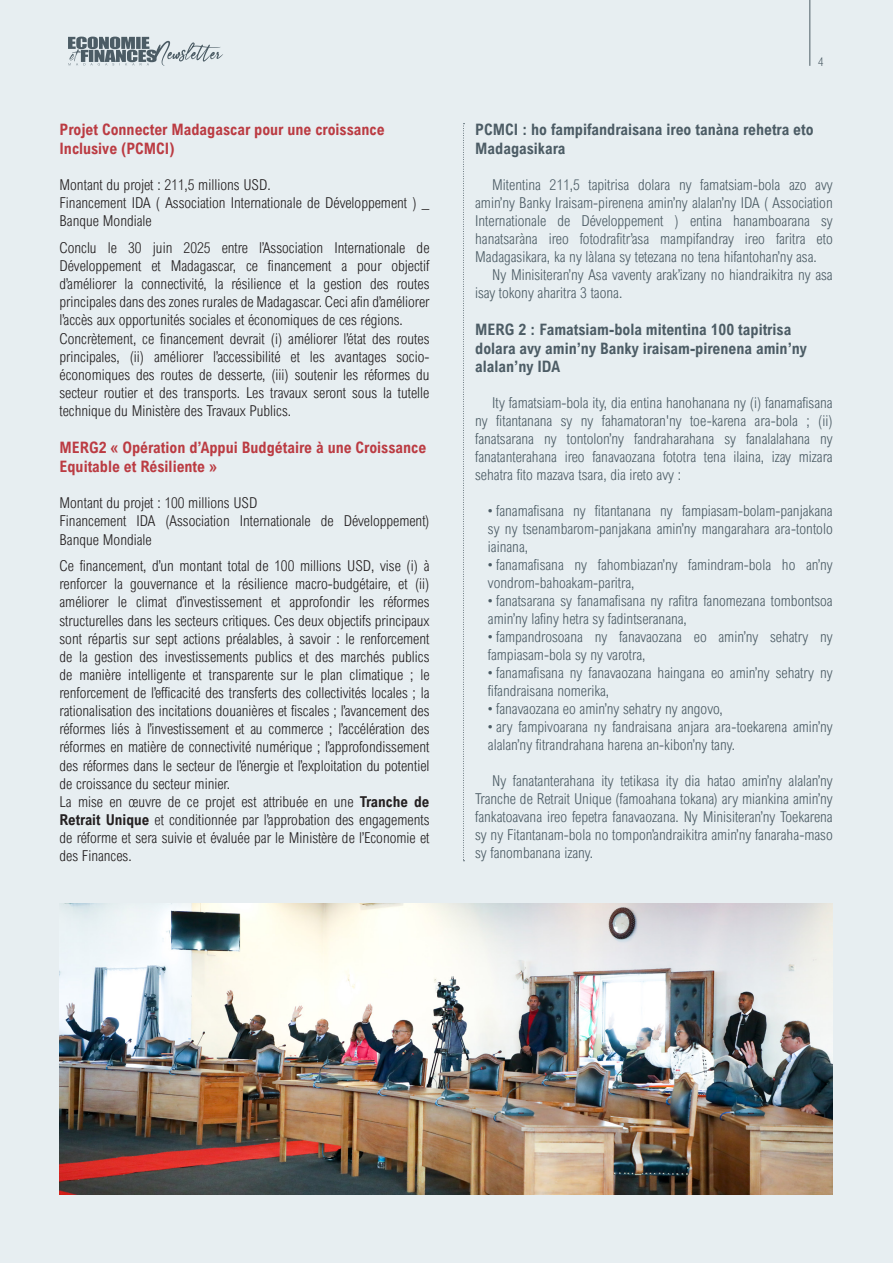
<style>
.page{position:relative;width:893px;height:1263px;background:#e7eef1}
.page>*{position:absolute;margin:0;border:0;box-sizing:border-box;transform-origin:0 0}
.T1{font:700 15.75px/18.9px "Arial Nova Cond";color:#4c5c65}
.T1-2{font:700 15.75px/19px "Arial Nova Cond";color:#bb3b42}
.Texte_courant{font:300 15px/18.1px "Arial Nova Cond";color:#231f20;text-align:justify}
.Texte_courant_VM{font:300 15px/18px "Arial Nova Cond";color:#4c5c65}
.t1{font:300 12px "Arial Nova Cond";color:#4c5c65}
.s1{font-weight:700}
</style>
<div class="page">
<hr style="left:810px;top:0;width:1px;height:66px;background:#4c5c65">
<svg style="left:68px;top:37px;width:155px;height:29px"></svg>
<svg style="left:463px;top:123px;width:1px;height:738px"></svg>
<img style="left:60px;top:904px;width:773px;height:291px">
<p class="T1-2" style="left:60px;top:119px;width:327px">Projet Connecter Madagascar pour une croissance<br>Inclusive (PCMCI)</p>
<p class="Texte_courant" style="left:60px;top:175px;width:213px">Montant du projet : 211,5 millions USD.</p>
<p class="Texte_courant" style="left:60px;top:194px;width:371px">Financement IDA ( Association Internationale de Développement ) _<br>Banque Mondiale</p>
<p class="Texte_courant" style="left:60px;top:238px;width:371px">Conclu le 30 juin 2025 entre l’Association Internationale de Développement et Madagascar, ce financement a pour objectif d’améliorer la connectivité, la résilience et la gestion des routes principales dans des zones rurales de Madagascar. Ceci afin d’améliorer l’accès aux opportunités sociales et économiques de ces régions.</p>
<p class="Texte_courant" style="left:60px;top:329px;width:371px">Concrètement, ce financement devrait (i) améliorer l’état des routes principales, (ii) améliorer l’accessibilité et les avantages socio&shy;économiques des routes de desserte, (iii) soutenir les réformes du secteur routier et des transports. Les travaux seront sous la tutelle technique du Ministère des Travaux Publics.</p>
<p class="T1-2" style="left:60px;top:438px;width:368px">MERG2 « Opération d’Appui Budgétaire à une Croissance<br>Equitable et Résiliente »</p>
<p class="Texte_courant" style="left:60px;top:494px;width:199px">Montant du projet : 100 millions USD</p>
<p class="Texte_courant" style="left:60px;top:512px;width:371px">Financement IDA (Association Internationale de Développement)<br>Banque Mondiale</p>
<p class="Texte_courant" style="left:60px;top:557px;width:371px">Ce financement, d’un montant total de 100 millions USD, vise (i) à renforcer la gouvernance et la résilience macro-budgétaire, et (ii) améliorer le climat d’investissement et approfondir les réformes structurelles dans les secteurs critiques. Ces deux objectifs principaux sont répartis sur sept actions préalables, à savoir : le renforcement de la gestion des investissements publics et des marchés publics de manière intelligente et transparente sur le plan climatique ; le renforcement de l’efficacité des transferts des collectivités locales ; la rationalisation des incitations douanières et fiscales ; l’avancement des réformes liés à l’investissement et au commerce ; l’accélération des réformes en matière de connectivité numérique ; l’approfondissement des réformes dans le secteur de l’énergie et l’exploitation du potentiel de croissance du secteur minier.</p>
<p class="Texte_courant" style="left:60px;top:792px;width:371px">La mise en œuvre de ce projet est attribuée en une <span class="s1">Tranche de Retrait Unique</span> et conditionnée par l’approbation des engagements de réforme et sera suivie et évaluée par le Ministère de l’Economie et des Finances.</p>
<p class="t1" style="left:818px;top:54px;width:7px">4</p>
<p class="T1" style="left:475px;top:119px;width:340px">PCMCI : ho fampifandraisana ireo tanàna rehetra eto<br>Madagasikara</p>
<p class="Texte_courant_VM" style="left:475px;top:175px;width:359px;text-align:justify;text-indent:17px">Mitentina 211,5 tapitrisa dolara ny famatsiam-bola azo avy amin’ny Banky Iraisam-pirenena amin’ny alalan’ny IDA ( Association Internationale de Développement ) entina hanamboarana sy hanatsaràna ireo fotodrafitr’asa mampifandray ireo faritra eto Madagasikara, ka ny làlana sy tetezana no tena hifantohan’ny asa.</p>
<p class="Texte_courant_VM" style="left:475px;top:265px;width:359px;text-indent:17px">Ny Minisiteran’ny Asa vaventy arak’izany no hiandraikitra ny asa isay tokony aharitra 3 taona.</p>
<p class="T1" style="left:475px;top:319px;width:333px">MERG 2 : Famatsiam-bola mitentina 100 tapitrisa dolara avy amin’ny Banky iraisam-pirenena amin’ny alalan’ny IDA</p>
<p class="Texte_courant_VM" style="left:475px;top:394px;width:359px;text-align:justify;text-indent:17px">Ity famatsiam-bola ity, dia entina hanohanana ny (i) fanamafisana ny fitantanana sy ny fahamatoran'ny toe-karena ara-bola ; (ii) fanatsarana ny tontolon’ny fandraharahana sy fanalalahana ny fanatanterahana ireo fanavaozana fototra tena ilaina, izay mizara sehatra fito mazava tsara, dia ireto avy :</p>
<p class="Texte_courant_VM" style="left:488px;top:502px;width:346px;text-align:justify">• fanamafisana ny fitantanana ny fampiasam-bolam-panjakana sy ny tsenambarom-panjakana amin’ny mangarahara ara-tontolo iainana,</p>
<p class="Texte_courant_VM" style="left:488px;top:556px;width:346px">• fanamafisana ny fahombiazan’ny famindram-bola ho an’ny vondrom-bahoakam-paritra,</p>
<p class="Texte_courant_VM" style="left:488px;top:592px;width:346px">• fanatsarana sy fanamafisana ny rafitra fanomezana tombontsoa amin’ny lafiny hetra sy fadintseranana,</p>
<p class="Texte_courant_VM" style="left:488px;top:628px;width:346px">• fampandrosoana ny fanavaozana eo amin’ny sehatry ny fampiasam-bola sy ny varotra,</p>
<p class="Texte_courant_VM" style="left:488px;top:664px;width:346px">• fanamafisana ny fanavaozana haingana eo amin’ny sehatry ny fifandraisana nomerika,</p>
<p class="Texte_courant_VM" style="left:488px;top:700px;width:236px">• fanavaozana eo amin’ny sehatry ny angovo,</p>
<p class="Texte_courant_VM" style="left:488px;top:718px;width:346px">• ary fampivoarana ny fandraisana anjara ara-toekarena amin’ny alalan’ny fitrandrahana harena an-kibon’ny tany.</p>
<p class="Texte_courant_VM" style="left:475px;top:772px;width:359px;text-align:justify;text-indent:17px">Ny fanatanterahana ity tetikasa ity dia hatao amin’ny alalan’ny Tranche de Retrait Unique (famoahana tokana) ary miankina amin’ny fankatoavana ireo fepetra fanavaozana. Ny Minisiteran’ny Toekarena sy ny Fitantanam-bola no tompon’andraikitra amin’ny fanaraha-maso sy fanombanana izany.</p>
</div>
